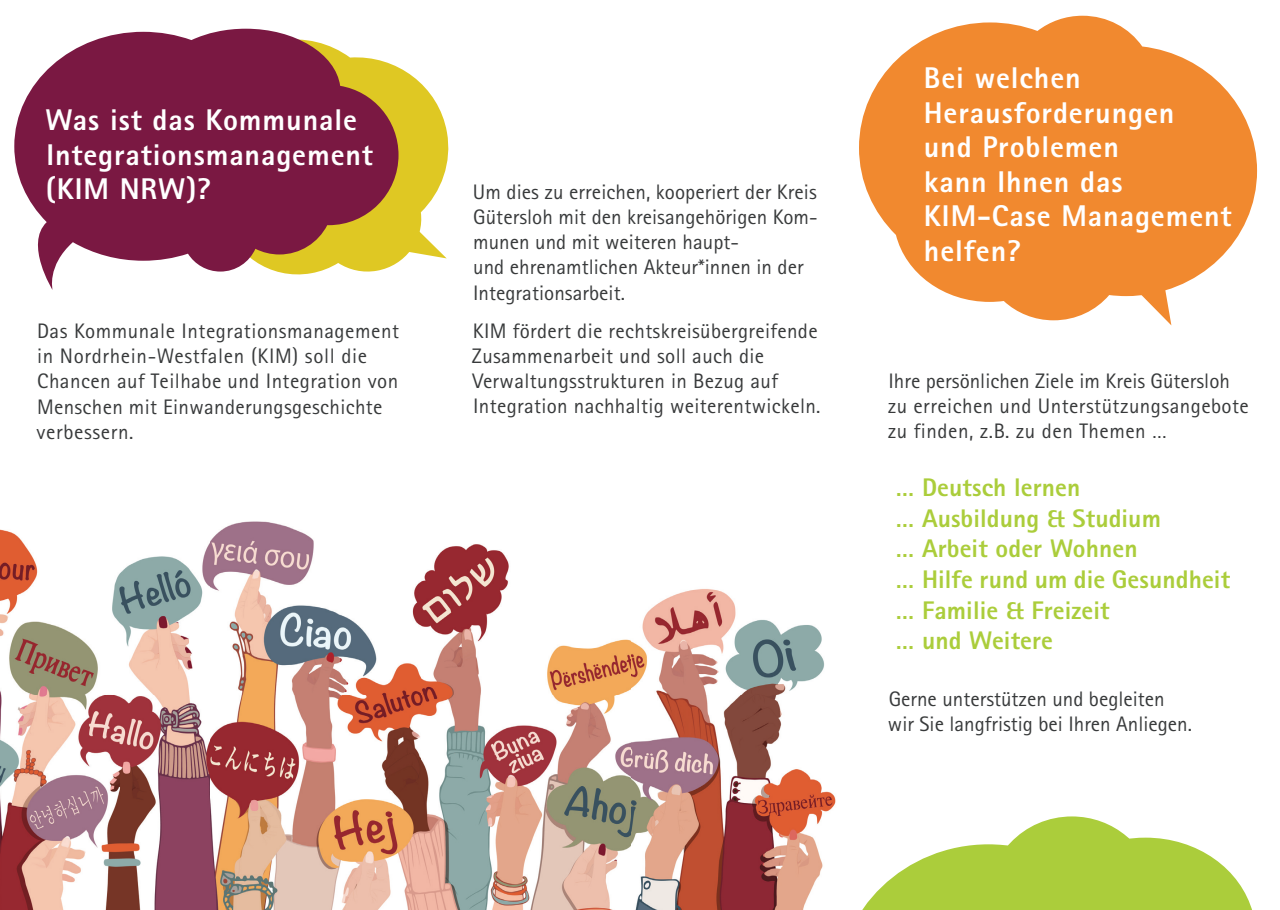
<style>
.page{position:relative;width:1280px;height:910px;background:#fff}
.page>*{position:absolute;margin:0;border:0;box-sizing:border-box;transform-origin:0 0}
.t1{font:800 30px/34.5px "Rotis Sans Serif Std";letter-spacing:.03em;color:#fff}
.t2{font:800 25.5px/30.6px "Rotis Sans Serif Std";letter-spacing:.005em;color:#abcd3b}
.t3{font:21px/25.2px "Rotis Sans Serif Std";letter-spacing:.015em;color:#383a3b}
</style>
<div class="page">
<svg style="left:859px;top:16px;width:398px;height:304px;fill:#f1892f"></svg>
<svg style="left:862px;top:816px;width:390px;height:94px"></svg>
<svg style="left:398px;top:67px;width:51px;height:195px;fill:#dfc823"></svg>
<svg style="left:398px;top:226px;width:49px;height:32px"></svg>
<svg style="left:14px;top:29px;width:384px;height:261px;fill:#7a1842"></svg>
<img style="left:0;top:521px;width:836px;height:389px">
<svg style="left:1139px;top:271px;width:32px;height:54px"></svg>
<h1 class="t1" style="left:45px;top:103px;width:329px">Was ist das Kommunale<br>Integrationsmanagement (KIM NRW)?</h1>
<p class="t3" style="left:37px;top:318px;width:364px">Das Kommunale Integrationsmanagement in Nordrhein-Westfalen (KIM) soll die Chancen auf Teilhabe und Integration von Menschen mit Einwanderungsgeschichte verbessern.</p>
<p class="t3" style="left:473px;top:179px;width:346px">Um dies zu erreichen, kooperiert der Kreis Gütersloh mit den kreisangehörigen Kom&shy;munen und mit weiteren haupt-<br>und ehrenamtlichen Akteur*innen in der Integrationsarbeit.</p>
<p class="t3" style="left:472px;top:318px;width:350px">KIM fördert die rechtskreisübergreifende Zusammenarbeit und soll auch die Verwaltungsstrukturen in Bezug auf Integration nachhaltig weiterentwickeln.</p>
<h1 class="t1" style="left:924px;top:60px;width:309px">Bei welchen<br>Herausforderungen<br>und Problemen<br>kann Ihnen das<br>KIM-Case Management helfen?</h1>
<p class="t3" style="left:888px;top:368px;width:363px">Ihre persönlichen Ziele im Kreis Gütersloh zu erreichen und Unterstützungsangebote zu finden, z.B. zu den Themen …</p>
<p class="t2" style="left:896px;top:472px;width:336px">… Deutsch lernen<br>… Ausbildung &amp; Studium<br>… Arbeit oder Wohnen<br>… Hilfe rund um die Gesundheit … Familie &amp; Freizeit<br>… und Weitere</p>
<p class="t3" style="left:888px;top:686px;width:306px">Gerne unterstützen und begleiten wir Sie langfristig bei Ihren Anliegen.</p>
</div>
